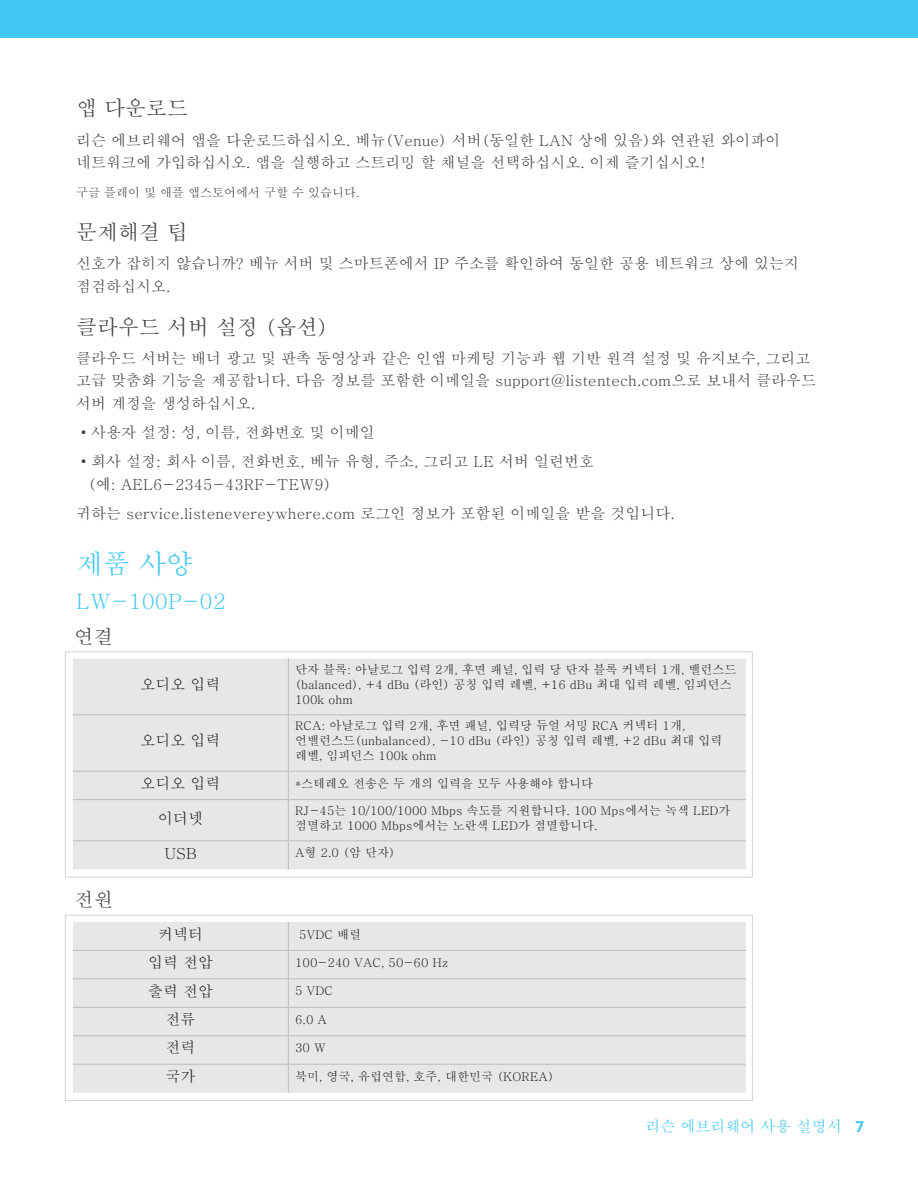
<style>
.page{position:relative;width:918px;height:1188px;background:#fff}
.page>*{position:absolute;margin:0;border:0;box-sizing:border-box;transform-origin:0 0}
.t1{font:500 27px "Adobe Myungjo Std";color:#40c7f4}
.t2{font:500 21px "Adobe Myungjo Std";color:#3e3e3f}
.t3{font:500 21px "Adobe Myungjo Std";color:#40c7f4}
.t4{font:500 19.5px "Adobe Myungjo Std";color:#3e3e3f}
.t5{font:500 15px/22.5px "Adobe Myungjo Std";color:#3e3e3f}
.t6{font:500 15px "Adobe Myungjo Std";color:#231f20}
.t7{font:500 15px "Adobe Myungjo Std";color:#40c7f4}
.t8{font:500 12px/15px "Adobe Myungjo Std";color:#231f20}
.t9{font:500 12px "Adobe Myungjo Std";color:#3e3e3f}
.s1{font-family:"Open Sans";font-weight:700}
</style>
<div class="page">
<div style="left:0;top:0;width:918px;height:37px;background:#40c7f4"></div>
<div style="left:73px;top:659px;width:673px;height:210px;background:#e6e7e9"></div>
<hr style="left:288px;top:659px;width:1px;height:56px;background:#bcbdc0">
<hr style="left:73px;top:715px;width:215px;height:1px;background:#bcbdc0">
<hr style="left:288px;top:715px;width:458px;height:1px;background:#bcbdc0">
<hr style="left:288px;top:715px;width:1px;height:56px;background:#bcbdc0">
<hr style="left:73px;top:771px;width:215px;height:1px;background:#bcbdc0">
<hr style="left:288px;top:771px;width:458px;height:1px;background:#bcbdc0">
<svg style="left:288px;top:772px;width:1px;height:27px"></svg>
<hr style="left:73px;top:799px;width:215px;height:1px;background:#bcbdc0">
<hr style="left:288px;top:799px;width:458px;height:1px;background:#bcbdc0">
<hr style="left:288px;top:800px;width:1px;height:41px;background:#bcbdc0">
<hr style="left:73px;top:841px;width:215px;height:1px;background:#bcbdc0">
<hr style="left:288px;top:841px;width:458px;height:1px;background:#bcbdc0">
<svg style="left:288px;top:842px;width:1px;height:27px"></svg>
<div style="left:65px;top:651px;width:688px;height:227px;border:1px solid #d1d2d4"></div>
<div style="left:73px;top:922px;width:673px;height:171px;background:#e6e7e9"></div>
<hr style="left:73px;top:950px;width:215px;height:1px;background:#bcbdc0">
<hr style="left:288px;top:950px;width:458px;height:1px;background:#bcbdc0">
<hr style="left:73px;top:978px;width:215px;height:1px;background:#bcbdc0">
<hr style="left:288px;top:978px;width:458px;height:1px;background:#bcbdc0">
<hr style="left:73px;top:1007px;width:215px;height:1px;background:#bcbdc0">
<hr style="left:288px;top:1007px;width:458px;height:1px;background:#bcbdc0">
<hr style="left:73px;top:1035px;width:215px;height:1px;background:#bcbdc0">
<hr style="left:288px;top:1035px;width:458px;height:1px;background:#bcbdc0">
<svg style="left:288px;top:922px;width:1px;height:171px"></svg>
<hr style="left:73px;top:1064px;width:215px;height:1px;background:#bcbdc0">
<hr style="left:288px;top:1064px;width:458px;height:1px;background:#bcbdc0">
<div style="left:65px;top:915px;width:688px;height:186px;border:1px solid #d1d2d4"></div>
<h2 class="t2" style="left:76px;top:98px;width:113px">앱 다운로드</h2>
<p class="t5" style="left:76px;top:129px;width:706px">리슨 에브리웨어 앱을 다운로드하십시오. 베뉴(Venue) 서버(동일한 LAN 상에 있음)와 연관된 와이파이 네트워크에 가입하십시오. 앱을 실행하고 스트리밍 할 채널을 선택하십시오. 이제 즐기십시오!</p>
<p class="t9" style="left:76px;top:187px;width:285px">구글 플레이 및 애플 앱스토어에서 구할 수 있습니다.</p>
<h2 class="t2" style="left:76px;top:222px;width:113px">문제해결 팁</h2>
<p class="t5" style="left:76px;top:253px;width:725px">신호가 잡히지 않습니까? 베뉴 서버 및 스마트폰에서 IP 주소를 확인하여 동일한 공용 네트워크 상에 있는지 점검하십시오.</p>
<h2 class="t2" style="left:76px;top:316px;width:253px">클라우드 서버 설정 (옵션)</h2>
<p class="t5" style="left:76px;top:347px;width:742px">클라우드 서버는 배너 광고 및 판촉 동영상과 같은 인앱 마케팅 기능과 웹 기반 원격 설정 및 유지보수, 그리고 고급 맞춤화 기능을 제공합니다. 다음 정보를 포함한 이메일을 support@listentech.com으로 보내서 클라우드 서버 계정을 생성하십시오.</p>
<p class="t5" style="left:76px;top:421px;width:300px">•사용자 설정: 성, 이름, 전화번호 및 이메일</p>
<p class="t5" style="left:88px;top:451px;width:508px;text-indent:-12px">•회사 설정: 회사 이름, 전화번호, 베뉴 유형, 주소, 그리고 LE 서버 일련번호 (예: AEL6-2345-43RF-TEW9)</p>
<p class="t5" style="left:76px;top:502px;width:600px">귀하는 service.listenevereywhere.com 로그인 정보가 포함된 이메일을 받을 것입니다.</p>
<h1 class="t1" style="left:76px;top:550px;width:118px">제품 사양</h1>
<h2 class="t3" style="left:76px;top:591px;width:151px">LW-100P-02</h2>
<h3 class="t4" style="left:74px;top:626px;width:40px">연결</h3>
<h3 class="t4" style="left:74px;top:890px;width:40px">전원</h3>
<p class="t6" style="left:141px;top:677px;width:81px">오디오 입력</p>
<p class="t6" style="left:141px;top:733px;width:81px">오디오 입력</p>
<p class="t8" style="left:295px;top:662px;width:443px">단자 블록: 아날로그 입력 2개, 후면 패널, 입력 당 단자 블록 커넥터 1개, 밸런스드 (balanced), +4 dBu (라인) 공칭 입력 레벨, +16 dBu 최대 입력 레벨, 임피던스<br>100k ohm</p>
<p class="t8" style="left:295px;top:718px;width:429px">RCA: 아날로그 입력 2개, 후면 패널, 입력당 듀얼 서밍 RCA 커넥터 1개, 언밸런스드(unbalanced), -10 dBu (라인) 공칭 입력 레벨, +2 dBu 최대 입력 레벨, 임피던스 100k ohm</p>
<p class="t6" style="left:141px;top:776px;width:81px">오디오 입력</p>
<p class="t8" style="left:295px;top:776px;width:299px">*스테레오 전송은 두 개의 입력을 모두 사용해야 합니다</p>
<p class="t6" style="left:158px;top:810px;width:46px">이더넷</p>
<p class="t8" style="left:295px;top:803px;width:437px">RJ-45는 10/100/1000 Mbps 속도를 지원합니다. 100 Mps에서는 녹색 LED가 점멸하고 1000 Mbps에서는 노란색 LED가 점멸합니다.</p>
<p class="t6" style="left:164px;top:845px;width:34px">USB</p>
<p class="t8" style="left:295px;top:846px;width:101px">A형 2.0 (암 단자)</p>
<p class="t6" style="left:158px;top:926px;width:46px">커넥터</p>
<p class="t8" style="left:299px;top:927px;width:63px">5VDC 배럴</p>
<p class="t6" style="left:148px;top:955px;width:66px">입력 전압</p>
<p class="t8" style="left:295px;top:955px;width:154px">100-240 VAC, 50-60 Hz</p>
<p class="t6" style="left:148px;top:983px;width:66px">출력 전압</p>
<p class="t8" style="left:295px;top:984px;width:39px">5 VDC</p>
<p class="t6" style="left:166px;top:1012px;width:31px">전류</p>
<p class="t8" style="left:295px;top:1012px;width:33px">6.0 A</p>
<p class="t6" style="left:166px;top:1040px;width:31px">전력</p>
<p class="t8" style="left:295px;top:1040px;width:32px">30 W</p>
<p class="t6" style="left:166px;top:1069px;width:31px">국가</p>
<p class="t8" style="left:295px;top:1069px;width:260px">북미, 영국, 유럽연합, 호주, 대한민국 (KOREA)</p>
<p class="t7" style="left:646px;top:1119px;width:220px">리슨 에브리웨어 사용 설명서 <span class="s1">7</span></p>
</div>
